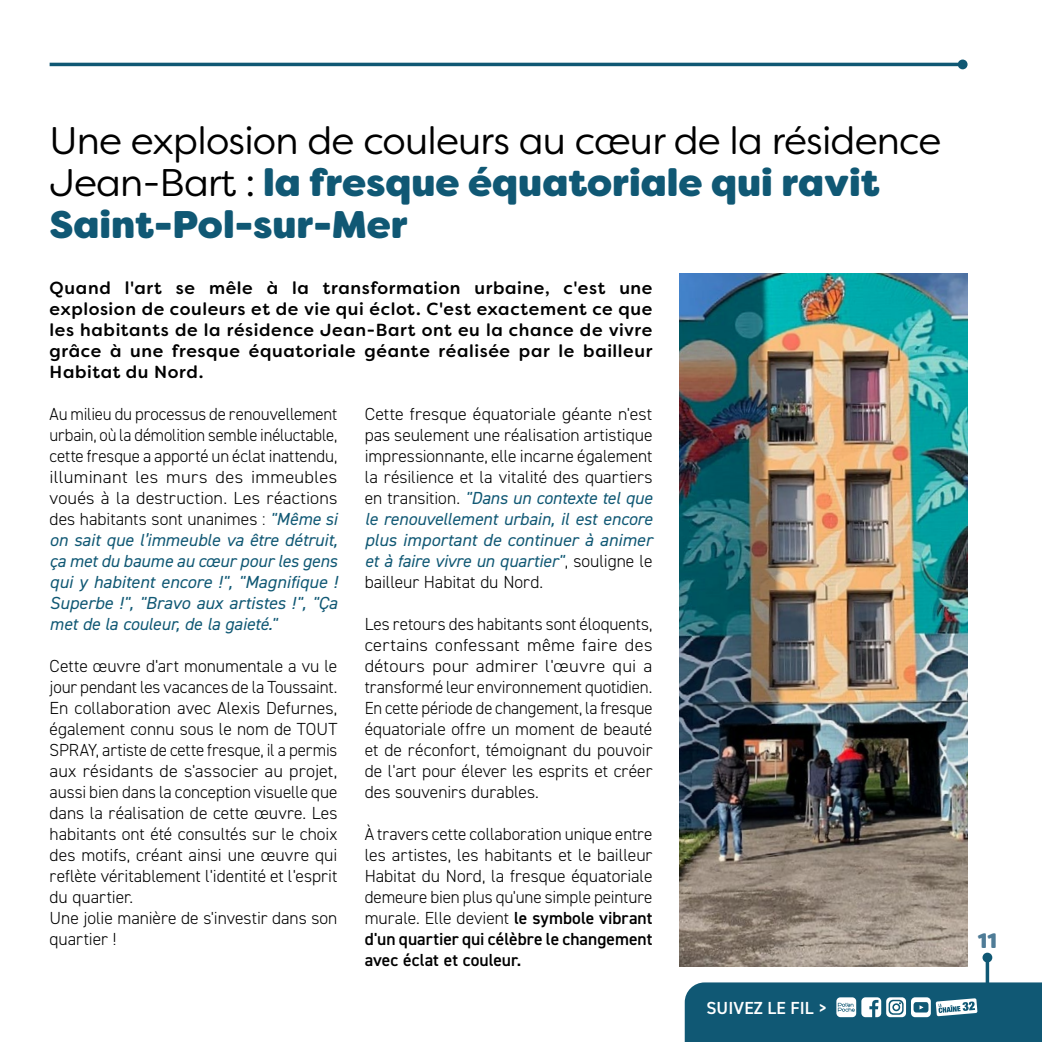
<style>
.page{position:relative;width:1042px;height:1042px;background:#fff}
.page>*{position:absolute;margin:0;border:0;box-sizing:border-box;transform-origin:0 0}
.t1{font:38.5px/42px "Filson Soft";letter-spacing:-.02em;color:#000}
.t2{font:800 21px "Filson Soft";color:#4f7c97}
.t3{font:300 17.5px/21px "DIN2014";color:#000;text-align:justify}
.t4{font:300 17.5px/21px "DIN2014";color:#000;text-align:justify;scale:.96 1}
.t5{font:500 17.5px/21px "Filson Soft";letter-spacing:.035em;color:#000;text-align:justify}
.t6{font:600 17.5px "DIN2014";letter-spacing:.01em;color:#fff}
.s1{font-weight:800;color:#105874}
.s2{font-weight:400;font-style:italic;color:#105874}
.s3{font-weight:600}
</style>
<div class="page">
<svg style="left:985px;top:962px;width:4px;height:20px"></svg>
<div style="left:982px;top:952px;width:10px;height:10px;background:#105874;border-radius:50%"></div>
<svg style="left:685px;top:982px;width:357px;height:60px;background:#24667f"></svg>
<hr style="left:50px;top:63px;width:912px;height:3px;background:#105874">
<div style="left:958px;top:60px;width:9px;height:9px;background:#105874;border-radius:50%"></div>
<img style="left:679px;top:273px;width:288px;height:693px">
<h1 class="t1" style="left:50px;top:120px;width:893px">Une explosion de couleurs au cœur de la résidence<br>Jean-Bart : <span class="s1">la fresque équatoriale qui ravit<br>Saint-Pol-sur-Mer</span></h1>
<p class="t5" style="left:50px;top:277px;width:604px">Quand l'art se mêle à la transformation urbaine, c'est une explosion de couleurs et de vie qui éclot. C'est exactement ce que les habitants de la résidence Jean-Bart ont eu la chance de vivre grâce à une fresque équatoriale géante réalisée par le bailleur Habitat du Nord.</p>
<p class="t4" style="left:50px;top:404px;width:301px">Au milieu du processus de renouvellement urbain, où la démolition semble inéluctable, cette fresque a apporté un éclat inattendu, illuminant les murs des immeubles voués à la destruction. Les réactions des habitants sont unanimes : <span class="s2">"Même si on sait que l’immeuble va être détruit, ça met du baume au cœur pour les gens qui y habitent encore !", "Magnifique !<br>Superbe !", "Bravo aux artistes !", "Ça met de la couleur, de la gaieté."</span></p>
<p class="t3" style="left:50px;top:656px;width:289px;text-align:left">Cette œuvre d'art monumentale a vu le jour pendant les vacances de la Toussaint.<br>En collaboration avec Alexis Defurnes, également connu sous le nom de TOUT SPRAY, artiste de cette fresque, il a permis aux résidants de s'associer au projet, aussi bien dans la conception visuelle que dans la réalisation de cette œuvre. Les habitants ont été consultés sur le choix des motifs, créant ainsi une œuvre qui reflète véritablement l'identité et l'esprit du quartier.<br>Une jolie manière de s'investir dans son quartier !</p>
<p class="t3" style="left:365px;top:404px;width:289px">Cette fresque équatoriale géante n'est pas seulement une réalisation artistique impressionnante, elle incarne également la résilience et la vitalité des quartiers en transition. <span class="s2">"Dans un contexte tel que le renouvellement urbain, il est encore plus important de continuer à animer et à faire vivre un quartier"</span>, souligne le bailleur Habitat du Nord.</p>
<p class="t3" style="left:365px;top:614px;width:289px">Les retours des habitants sont éloquents, certains confessant même faire des détours pour admirer l'œuvre qui a transformé leur environnement quotidien.<br>En cette période de changement, la fresque équatoriale offre un moment de beauté et de réconfort, témoignant du pouvoir de l'art pour élever les esprits et créer des souvenirs durables.</p>
<p class="t3" style="left:365px;top:824px;width:289px">À travers cette collaboration unique entre les artistes, les habitants et le bailleur Habitat du Nord, la fresque équatoriale demeure bien plus qu'une simple peinture murale. Elle devient <span class="s3">le symbole vibrant d'un quartier qui célèbre le changement avec éclat et couleur.</span></p>
<p class="t6" style="left:706px;top:996px;width:123px">SUIVEZ LE FIL &gt;</p>
<p class="t2" style="left:978px;top:927px;width:21px">11</p>
</div>
